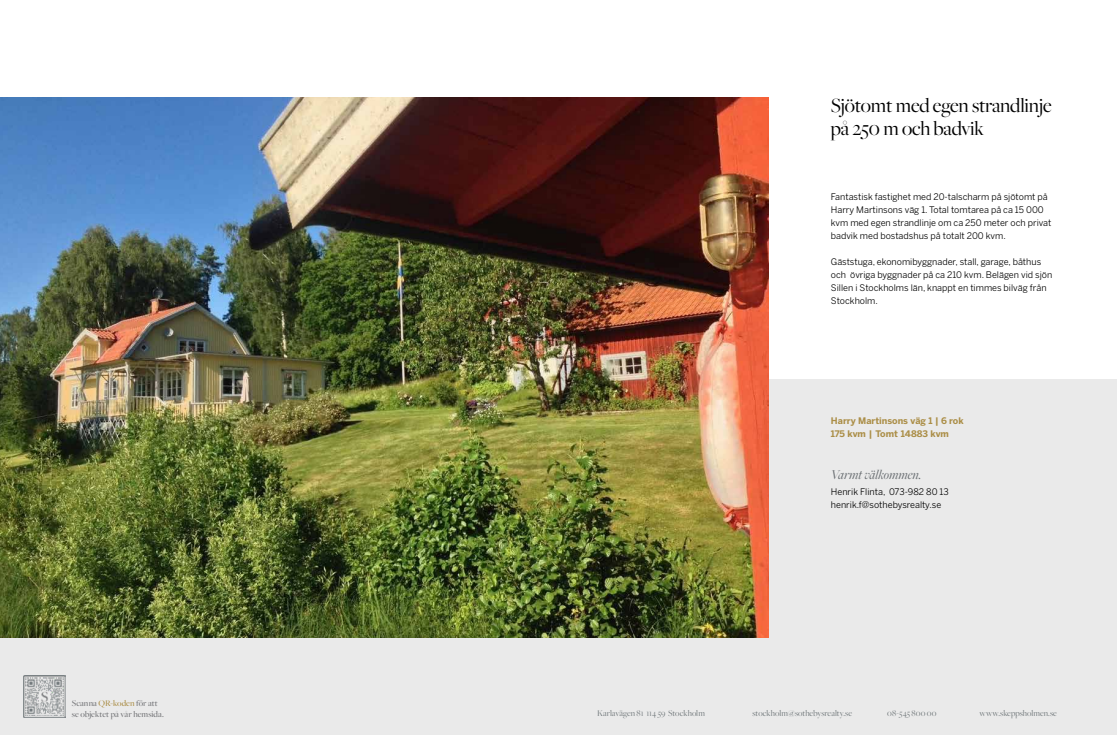
<style>
.page{position:relative;width:1117px;height:735px;background:#fff}
.page>*{position:absolute;margin:0;border:0;box-sizing:border-box;transform-origin:0 0}
.t1{font:21px/23px "Freight Big Pro";letter-spacing:-.01em;color:#000}
.t2{font:italic 14px "Freight Big Pro";color:#676c70}
.t3{font:9px/13px "Benton Sans";color:#000}
.t4{font:9px "Freight Big Pro";color:#70777a}
.t5{font:500 9px/10.8px "Freight Big Pro";color:#747578}
.t6{font:700 9px "Benton Sans";color:#ab8e47}
.s1{color:#ab8e47}
</style>
<div class="page">
<div style="left:0;top:380px;width:1117px;height:354px;background:#eaeaea"></div>
<img style="left:0;top:98px;width:768px;height:538px">
<img style="left:23px;top:675px;width:43px;height:42px">
<p class="t5" style="left:72px;top:696px;width:94px">Scanna <span class="s1">QR-koden</span> för att se objektet på vår hemsida.</p>
<h1 class="t1" style="left:831px;top:93px;width:222px">Sjötomt med egen strandlinje på 250 m och badvik</h1>
<p class="t3" style="left:831px;top:190px;width:222px">Fantastisk fastighet med 20-talscharm på sjötomt på Harry Martinsons väg 1. Total tomtarea på ca 15 000 kvm med egen strandlinje om ca 250 meter och privat badvik med bostadshus på totalt 200 kvm.</p>
<p class="t3" style="left:831px;top:255px;width:223px">Gäststuga, ekonomibyggnader, stall, garage, båthus och övriga byggnader på ca 210 kvm. Belägen vid sjön Sillen i Stockholms län, knappt en timmes bilväg från Stockholm.</p>
<p class="t6" style="left:831px;top:415px;width:134px">Harry Martinsons väg 1 | 6 rok</p>
<p class="t6" style="left:831px;top:427px;width:120px">175 kvm | Tomt 14883 kvm</p>
<h2 class="t2" style="left:831px;top:465px;width:92px">Varmt välkommen.</h2>
<p class="t3" style="left:831px;top:485px;width:119px">Henrik Flinta, 073-982 80 13</p>
<p class="t3" style="left:831px;top:498px;width:112px">henrik.f@sothebysrealty.se</p>
<p class="t4" style="left:597px;top:706px;width:109px">Karlavägen 81 114 59 Stockholm</p>
<p class="t4" style="left:752px;top:706px;width:101px">stockholm@sothebysrealty.se</p>
<p class="t4" style="left:887px;top:706px;width:51px">08-545 800 00</p>
<p class="t4" style="left:979px;top:706px;width:79px">www.skeppsholmen.se</p>
</div>
